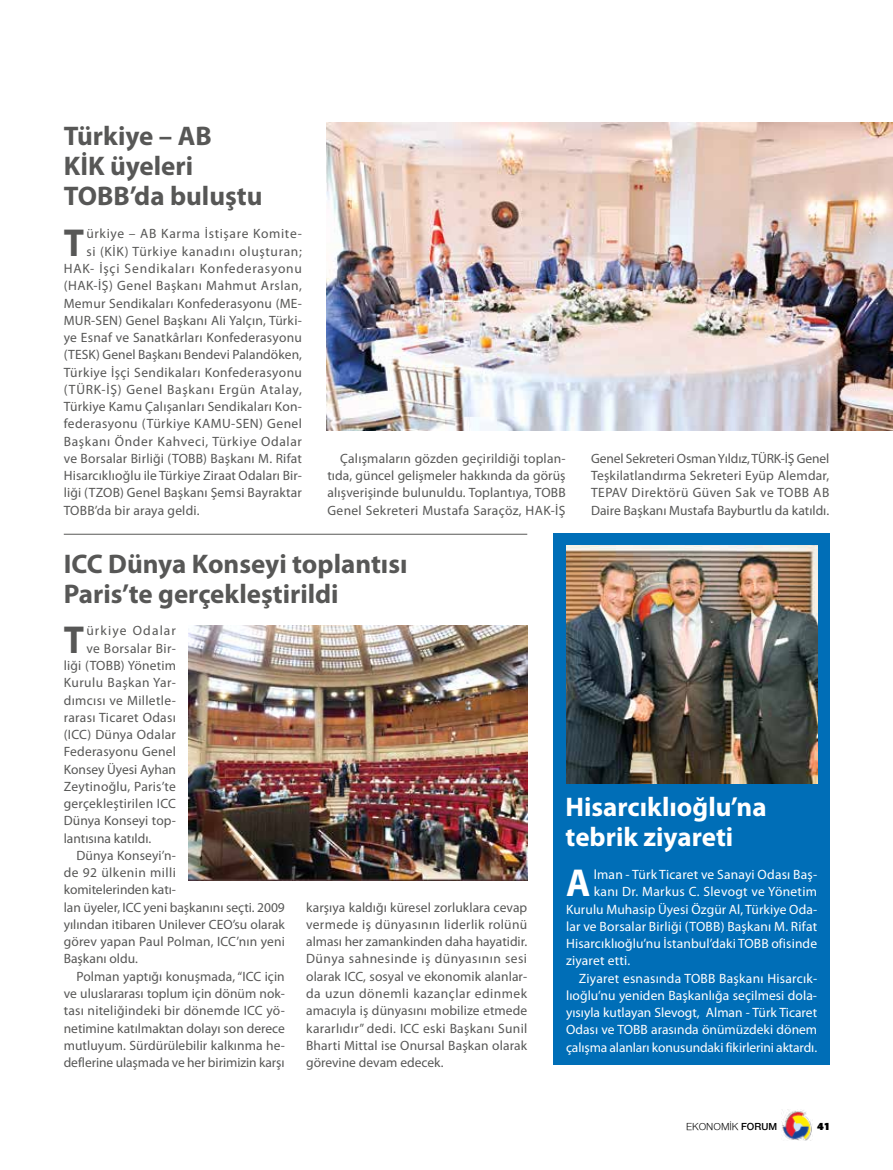
<style>
.page{position:relative;width:893px;height:1170px;background:#fff}
.page>*{position:absolute;margin:0;border:0;box-sizing:border-box;transform-origin:0 0}
.t1{font:700 39.15px "Myriad Pro";color:#575756;scale:.95 1}
.t2{font:700 39.15px "Myriad Pro";color:#fff;scale:.95 1}
.t3{font:700 27px/30px "Myriad Pro";color:#575756}
.t4{font:700 27px/30px "Myriad Pro";color:#fff}
.t5{font:13.5px/17.2px "Myriad Pro";letter-spacing:.015em;color:#575756;text-align:justify}
.t6{font:13.5px "Myriad Pro";letter-spacing:.01em;color:#fff}
.t7{font:13.5px "Myriad Pro";letter-spacing:.035em;color:#575756}
.t8{font:13.5px "Myriad Pro";letter-spacing:.05em;color:#575756}
.t9{font:13.5px "Myriad Pro";letter-spacing:-.005em;color:#575756}
.t10{font:13.5px "Myriad Pro";letter-spacing:-.01em;color:#fff}
.t11{font:13.5px "Myriad Pro";letter-spacing:.06em;color:#575756}
.t12{font:13.5px "Myriad Pro";letter-spacing:.055em;color:#575756}
.t13{font:13.5px "Myriad Pro";letter-spacing:.045em;color:#575756}
.t14{font:13.5px "Myriad Pro";letter-spacing:.085em;color:#575756}
.t15{font:10.5px "Nimbus Sans Novus";color:#000}
.t16{font:900 10.5px "PF Agora Sans Pro";color:#000}
.s1{font-weight:600}
</style>
<div class="page">
<img style="left:781px;top:1109px;width:31px;height:31px">
<div style="left:553px;top:534px;width:276px;height:530px;background:#006eb7"></div>
<img style="left:326px;top:123px;width:567px;height:307px">
<img style="left:189px;top:625px;width:338px;height:255px">
<img style="left:566px;top:545px;width:251px;height:238px">
<hr style="left:64px;top:534px;width:463px;height:1px;background:#575756">
<h2 class="t3" style="left:64px;top:121px;width:200px">Türkiye – AB<br>KİK üyeleri<br>TOBB’da buluştu</h2>
<h1 class="t1" style="left:64px;top:220px;width:23px">T</h1>
<p class="t8" style="left:86px;top:226px;width:217px">ürkiye – AB Karma İstişare Komite-</p>
<p class="t8" style="left:86px;top:244px;width:217px">si (KİK) Türkiye kanadını oluşturan;</p>
<p class="t11" style="left:64px;top:261px;width:240px">HAK- İşçi Sendikaları Konfederasyonu</p>
<p class="t7" style="left:64px;top:278px;width:240px">(HAK-İŞ) Genel Başkanı Mahmut Arslan,</p>
<p class="t5" style="left:64px;top:294px;width:240px">Memur Sendikaları Konfederasyonu (ME-</p>
<p class="t5" style="left:64px;top:312px;width:240px">MUR-SEN) Genel Başkanı Ali Yalçın, Türki-</p>
<p class="t5" style="left:64px;top:329px;width:240px">ye Esnaf ve Sanatkârları Konfederasyonu</p>
<p class="t5" style="left:64px;top:346px;width:240px">(TESK) Genel Başkanı Bendevi Palandöken,</p>
<p class="t5" style="left:64px;top:363px;width:240px">Türkiye İşçi Sendikaları Konfederasyonu</p>
<p class="t12" style="left:64px;top:382px;width:240px">(TÜRK-İŞ) Genel Başkanı Ergün Atalay,</p>
<p class="t5" style="left:64px;top:398px;width:240px">Türkiye Kamu Çalışanları Sendikaları Kon-</p>
<p class="t5" style="left:64px;top:415px;width:240px">federasyonu (Türkiye KAMU-SEN) Genel</p>
<p class="t13" style="left:64px;top:433px;width:240px">Başkanı Önder Kahveci, Türkiye Odalar</p>
<p class="t5" style="left:64px;top:450px;width:240px">ve Borsalar Birliği (TOBB) Başkanı M. Rifat</p>
<p class="t5" style="left:64px;top:467px;width:240px">Hisarcıklıoğlu ile Türkiye Ziraat Odaları Bir-</p>
<p class="t5" style="left:64px;top:484px;width:240px">liği (TZOB) Genel Başkanı Şemsi Bayraktar</p>
<p class="t5" style="left:64px;top:501px;width:137px">TOBB’da bir araya geldi.</p>
<p class="t5" style="left:327px;top:450px;width:240px;text-indent:13px">Çalışmaların gözden geçirildiği toplan&shy;tıda, güncel gelişmeler hakkında da görüş alışverişinde bulunuldu. Toplantıya, TOBB Genel Sekreteri Mustafa Saraçöz, HAK-İŞ</p>
<p class="t5" style="left:591px;top:450px;width:240px">Genel Sekreteri Osman Yıldız, TÜRK-İŞ Genel Teşkilatlandırma Sekreteri Eyüp Alemdar, TEPAV Direktörü Güven Sak ve TOBB AB Daire Başkanı Mustafa Bayburtlu da katıldı.</p>
<h2 class="t3" style="left:64px;top:549px;width:345px">ICC Dünya Konseyi toplantısı<br>Paris’te gerçekleştirildi</h2>
<h1 class="t1" style="left:64px;top:617px;width:23px">T</h1>
<p class="t14" style="left:86px;top:623px;width:91px">ürkiye Odalar</p>
<p class="t5" style="left:86px;top:639px;width:91px">ve Borsalar Bir-</p>
<p class="t5" style="left:64px;top:657px;width:114px">liği (TOBB) Yönetim</p>
<p class="t7" style="left:64px;top:675px;width:114px">Kurulu Başkan Yar-</p>
<p class="t5" style="left:64px;top:691px;width:114px">dımcısı ve Milletle-</p>
<p class="t5" style="left:64px;top:708px;width:114px">rarası Ticaret Odası</p>
<p class="t5" style="left:64px;top:726px;width:114px">(ICC) Dünya Odalar</p>
<p class="t5" style="left:64px;top:743px;width:114px">Federasyonu Genel</p>
<p class="t5" style="left:64px;top:760px;width:114px">Konsey Üyesi Ayhan</p>
<p class="t5" style="left:64px;top:777px;width:114px">Zeytinoğlu, Paris’te</p>
<p class="t5" style="left:64px;top:795px;width:114px">gerçekleştirilen ICC</p>
<p class="t5" style="left:64px;top:812px;width:114px">Dünya Konseyi top-</p>
<p class="t5" style="left:64px;top:829px;width:89px">lantısına katıldı.</p>
<p class="t5" style="left:77px;top:846px;width:101px">Dünya Konseyi’n-</p>
<p class="t7" style="left:64px;top:865px;width:114px">de 92 ülkenin milli</p>
<p class="t9" style="left:64px;top:882px;width:114px">komitelerinden katı-</p>
<p class="t5" style="left:64px;top:898px;width:223px">lan üyeler, ICC yeni başkanını seçti. 2009</p>
<p class="t5" style="left:64px;top:915px;width:223px">yılından itibaren Unilever CEO’su olarak</p>
<p class="t5" style="left:64px;top:933px;width:223px">görev yapan Paul Polman, ICC’nın yeni</p>
<p class="t5" style="left:64px;top:950px;width:76px">Başkanı oldu.</p>
<p class="t5" style="left:77px;top:967px;width:210px">Polman yaptığı konuşmada, “ICC için</p>
<p class="t5" style="left:64px;top:984px;width:223px">ve uluslararası toplum için dönüm nok-</p>
<p class="t5" style="left:64px;top:1002px;width:223px">tası niteliğindeki bir dönemde ICC yö-</p>
<p class="t5" style="left:64px;top:1019px;width:223px">netimine katılmaktan dolayı son derece</p>
<p class="t5" style="left:64px;top:1036px;width:223px">mutluyum. Sürdürülebilir kalkınma he-</p>
<p class="t9" style="left:64px;top:1054px;width:222px">deflerine ulaşmada ve her birimizin karşı</p>
<p class="t5" style="left:306px;top:898px;width:223px">karşıya kaldığı küresel zorluklara cevap vermede iş dünyasının liderlik rolünü alması her zamankinden daha hayatidir.<br>Dünya sahnesinde iş dünyasının sesi olarak ICC, sosyal ve ekonomik alanlar&shy;da uzun dönemli kazançlar edinmek amacıyla iş dünyasını mobilize etmede kararlıdır” dedi. ICC eski Başkanı Sunil Bharti Mittal ise Onursal Başkan olarak görevine devam edecek.</p>
<h2 class="t4" style="left:566px;top:792px;width:203px">Hisarcıklıoğlu’na tebrik ziyareti</h2>
<h1 class="t2" style="left:566px;top:861px;width:27px">A</h1>
<p class="t6" style="left:594px;top:867px;width:225px">lman - Türk Ticaret ve Sanayi Odası Baş-</p>
<p class="t6" style="left:594px;top:884px;width:225px">kanı Dr. Markus C. Slevogt ve Yönetim</p>
<p class="t6" style="left:566px;top:901px;width:253px">Kurulu Muhasip Üyesi Özgür Al, Türkiye Oda-</p>
<p class="t6" style="left:566px;top:918px;width:253px">lar ve Borsalar Birliği (TOBB) Başkanı M. Rifat</p>
<p class="t6" style="left:566px;top:936px;width:253px">Hisarcıklıoğlu’nu İstanbul’daki TOBB ofisinde</p>
<p class="t6" style="left:566px;top:953px;width:66px">ziyaret etti.</p>
<p class="t6" style="left:579px;top:970px;width:240px">Ziyaret esnasında TOBB Başkanı Hisarcık-</p>
<p class="t6" style="left:566px;top:987px;width:253px">lıoğlu’nu yeniden Başkanlığa seçilmesi dola-</p>
<p class="t6" style="left:566px;top:1005px;width:253px">yısıyla kutlayan Slevogt, Alman - Türk Ticaret</p>
<p class="t6" style="left:566px;top:1022px;width:253px">Odası ve TOBB arasında önümüzdeki dönem</p>
<p class="t10" style="left:566px;top:1039px;width:253px">çalışma alanları konusundaki fikirlerini aktardı.</p>
<p class="t15" style="left:686px;top:1120px;width:93px">EKONOMİK <span class="s1">FORUM</span></p>
<p class="t16" style="left:817px;top:1119px;width:15px">41</p>
</div>
